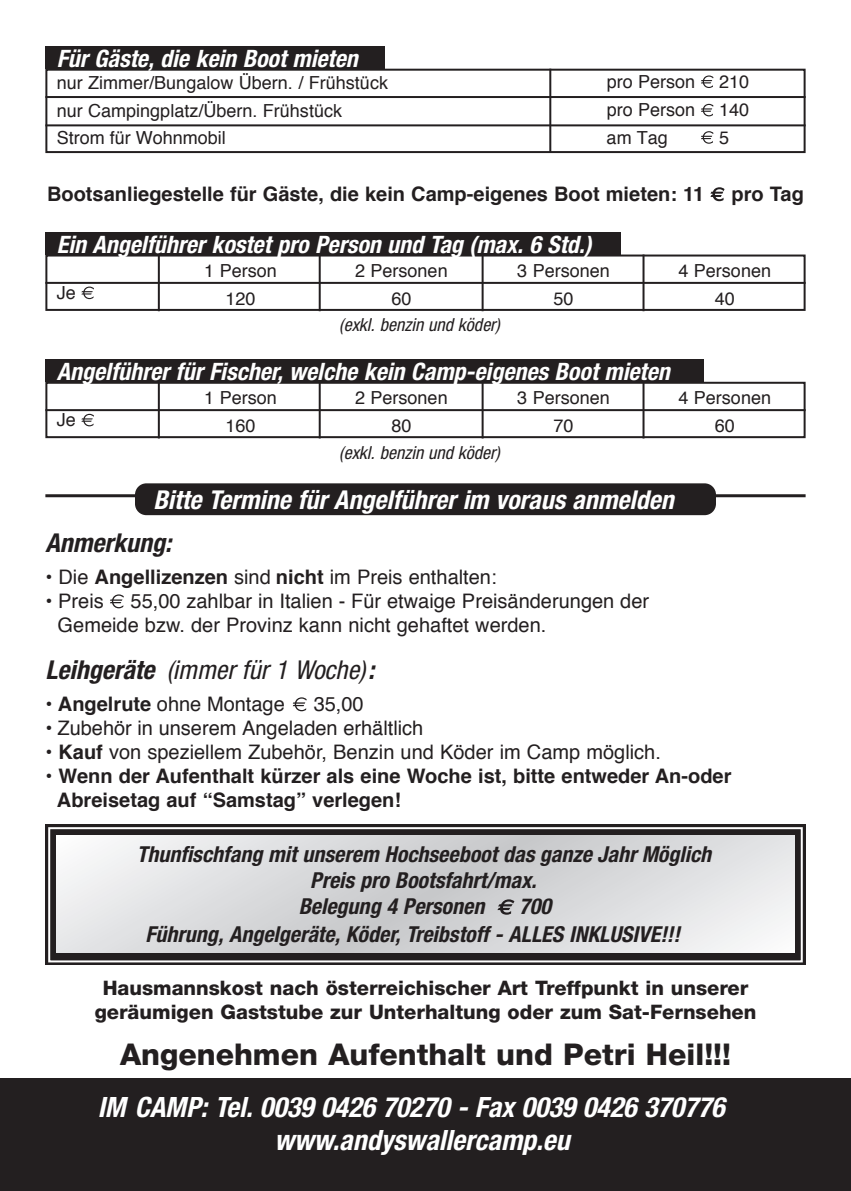
<style>
.page{position:relative;width:851px;height:1191px;background:#fff}
.page>*{position:absolute;margin:0;border:0;box-sizing:border-box;transform-origin:0 0}
.t1{font:800 30px "Helvetica Neue LT Pro";color:#231f20}
.t2{font:italic 700 condensed 28px/33.6px "Helvetica Neue LT Pro";color:#fff}
.t3{font:italic 700 condensed 26px "Helvetica Neue LT Pro";color:#fff}
.t4{font:italic condensed 26px "Helvetica Neue LT Pro";color:#231f20}
.t5{font:italic 700 condensed 26px "Helvetica Neue LT Pro";color:#231f20}
.t6{font:italic 700 condensed 24px "Helvetica Neue LT Pro";color:#fff}
.t7{font:italic 700 condensed 22px/27.8px "Helvetica Neue LT Pro";color:#231f20}
.t8{font:20px/24px "Helvetica";color:#231f20}
.t9{font:700 20px/24px "Helvetica";color:#231f20}
.t10{font:800 20px/24px "Helvetica Neue LT Pro";color:#231f20;text-align:center}
.t11{font:18px/28.4px "Helvetica";color:#231f20;text-align:center}
.t12{font:italic condensed 18px "Helvetica Neue LT Pro";color:#231f20}
.s1{font-weight:700}
</style>
<div class="page">
<svg style="left:45px;top:824px;width:760px;height:140px;background:#373435"></svg>
<div style="left:50px;top:829px;width:750px;height:131px;background:#231f20"></div>
<div style="left:48px;top:827px;width:754px;height:135px;border:2px solid #fff"></div>
<svg style="left:57px;top:835px;width:737px;height:117px;background:#dbdcde"></svg>
<div style="left:0;top:1078px;width:850px;height:113px;background:#231f20"></div>
<hr style="left:45px;top:494px;width:760px;height:3px;background:#231f20">
<div style="left:135px;top:483px;width:580px;height:32px;background:#231f20;border-radius:11px"></div>
<div style="left:45px;top:254px;width:760px;height:57px;border:2px solid #231f20"></div>
<div style="left:45px;top:232px;width:576px;height:22px;background:#231f20"></div>
<hr style="left:45px;top:282px;width:760px;height:2px;background:#231f20">
<svg style="left:81px;top:286px;width:13px;height:13px"></svg>
<hr style="left:158px;top:254px;width:2px;height:57px;background:#231f20">
<hr style="left:318px;top:254px;width:2px;height:57px;background:#231f20">
<hr style="left:481px;top:254px;width:2px;height:57px;background:#231f20">
<svg style="left:710px;top:187px;width:14px;height:14px"></svg>
<svg style="left:110px;top:594px;width:14px;height:14px"></svg>
<svg style="left:293px;top:697px;width:14px;height:14px"></svg>
<svg style="left:497px;top:899px;width:17px;height:15px"></svg>
<div style="left:45px;top:69px;width:760px;height:84px;border:2px solid #231f20"></div>
<div style="left:45px;top:46px;width:339px;height:23px;background:#231f20"></div>
<hr style="left:45px;top:96px;width:760px;height:2px;background:#231f20">
<svg style="left:701px;top:75px;width:12px;height:13px"></svg>
<svg style="left:701px;top:104px;width:12px;height:12px"></svg>
<svg style="left:701px;top:131px;width:12px;height:13px"></svg>
<hr style="left:549px;top:69px;width:2px;height:83px;background:#231f20">
<hr style="left:642px;top:254px;width:2px;height:57px;background:#231f20">
<div style="left:45px;top:382px;width:760px;height:56px;border:2px solid #231f20"></div>
<div style="left:45px;top:359px;width:658px;height:23px;background:#231f20"></div>
<hr style="left:45px;top:409px;width:760px;height:2px;background:#231f20">
<svg style="left:81px;top:414px;width:13px;height:12px"></svg>
<hr style="left:158px;top:382px;width:2px;height:56px;background:#231f20">
<hr style="left:318px;top:382px;width:2px;height:56px;background:#231f20">
<hr style="left:481px;top:382px;width:2px;height:56px;background:#231f20">
<hr style="left:642px;top:382px;width:2px;height:56px;background:#231f20">
<hr style="left:45px;top:124px;width:760px;height:2px;background:#231f20">
<p class="t6" style="left:57px;top:44px;width:308px">Für Gäste, die kein Boot mieten</p>
<p class="t11" style="left:57px;top:69px;width:333px;text-align:left">nur Zimmer/Bungalow Übern. / Frühstück nur Campingplatz/Übern. Frühstück</p>
<p class="t11" style="left:606px;top:68px;width:90px">pro Person</p>
<p class="t11" style="left:719px;top:68px;width:32px">210</p>
<p class="t11" style="left:606px;top:96px;width:90px">pro Person</p>
<p class="t11" style="left:719px;top:96px;width:32px">140</p>
<p class="t11" style="left:57px;top:124px;width:171px">Strom für Wohnmobil</p>
<p class="t11" style="left:606px;top:123px;width:63px">am Tag</p>
<p class="t11" style="left:719px;top:123px;width:12px">5</p>
<p class="t9" style="left:47px;top:182px;width:658px">Bootsanliegestelle für Gäste, die kein Camp-eigenes Boot mieten: 11</p>
<p class="t9" style="left:731px;top:182px;width:74px">pro Tag</p>
<p class="t6" style="left:57px;top:230px;width:536px">Ein Angelführer kostet pro Person und Tag (max. 6 Std.)</p>
<p class="t11" style="left:57px;top:279px;width:21px">Je</p>
<p class="t11" style="left:355px;top:256px;width:94px">2 Personen<br>60</p>
<p class="t11" style="left:517px;top:256px;width:94px">3 Personen<br>50</p>
<p class="t11" style="left:678px;top:256px;width:94px">4 Personen<br>40</p>
<p class="t11" style="left:204px;top:256px;width:74px">1 Person<br>120</p>
<p class="t12" style="left:339px;top:315px;width:166px">(exkl. benzin und köder)</p>
<p class="t6" style="left:57px;top:357px;width:620px">Angelführer für Fischer, welche kein Camp-eigenes Boot mieten</p>
<p class="t11" style="left:57px;top:406px;width:21px">Je</p>
<p class="t11" style="left:204px;top:384px;width:74px">1 Person<br>160</p>
<p class="t11" style="left:355px;top:384px;width:94px">2 Personen<br>80</p>
<p class="t11" style="left:517px;top:384px;width:94px">3 Personen<br>70</p>
<p class="t11" style="left:678px;top:384px;width:94px">4 Personen<br>60</p>
<p class="t12" style="left:339px;top:442px;width:166px">(exkl. benzin und köder)</p>
<h3 class="t3" style="left:153px;top:484px;width:528px">Bitte Termine für Angelführer im voraus anmelden</h3>
<h3 class="t5" style="left:45px;top:527px;width:134px">Anmerkung:</h3>
<p class="t8" style="left:45px;top:565px;width:452px">• Die <span class="s1">Angellizenzen</span> sind <span class="s1">nicht</span> im Preis enthalten:</p>
<p class="t8" style="left:45px;top:589px;width:60px">• Preis</p>
<p class="t8" style="left:58px;top:589px;width:593px;text-indent:73px">55,00 zahlbar in Italien - Für etwaige Preisänderungen der<br>Gemeide bzw. der Provinz kann nicht gehaftet werden.</p>
<h3 class="t4" style="left:45px;top:655px;width:337px"><span class="s1">Leihgeräte</span> (immer für 1 Woche)<span class="s1">:</span></h3>
<p class="t8" style="left:45px;top:692px;width:241px">• <span class="s1">Angelrute</span> ohne Montage</p>
<p class="t8" style="left:313px;top:692px;width:52px">35,00</p>
<p class="t8" style="left:45px;top:740px;width:617px"><span class="s1">• Kauf</span> von speziellem Zubehör, Benzin und Köder im Camp möglich.</p>
<p class="t8" style="left:45px;top:716px;width:379px">• Zubehör in unserem Angeladen erhältlich</p>
<p class="t9" style="left:57px;top:764px;width:676px;text-indent:-12px">• Wenn der Aufenthalt kürzer als eine Woche ist, bitte entweder An-oder<br>Abreisetag auf “Samstag” verlegen!</p>
<p class="t7" style="left:137px;top:839px;width:581px">Thunfischfang mit unserem Hochseeboot dasganzeJahrMöglich</p>
<p class="t7" style="left:310px;top:866px;width:233px">Preis pro Bootsfahrt/max.</p>
<p class="t7" style="left:299px;top:892px;width:193px">Belegung 4 Personen</p>
<p class="t7" style="left:145px;top:892px;width:541px;text-indent:374px">700<br>Führung, Angelgeräte, Köder, Treibstoff - ALLES INKLUSIVE!!!</p>
<p class="t10" style="left:95px;top:975px;width:663px">Hausmannskost nach österreichischer Art Treffpunkt in unserer geräumigen Gaststube zur Unterhaltung oder zum Sat-Fernsehen</p>
<h1 class="t1" style="left:120px;top:1036px;width:612px">Angenehmen Aufenthalt und Petri Heil!!!</h1>
<h2 class="t2" style="left:274px;top:1089px;width:459px;text-indent:-177px">IM CAMP: Tel. 0039 0426 70270 - Fax 0039 0426 370776 www.andyswallercamp.eu</h2>
</div>
